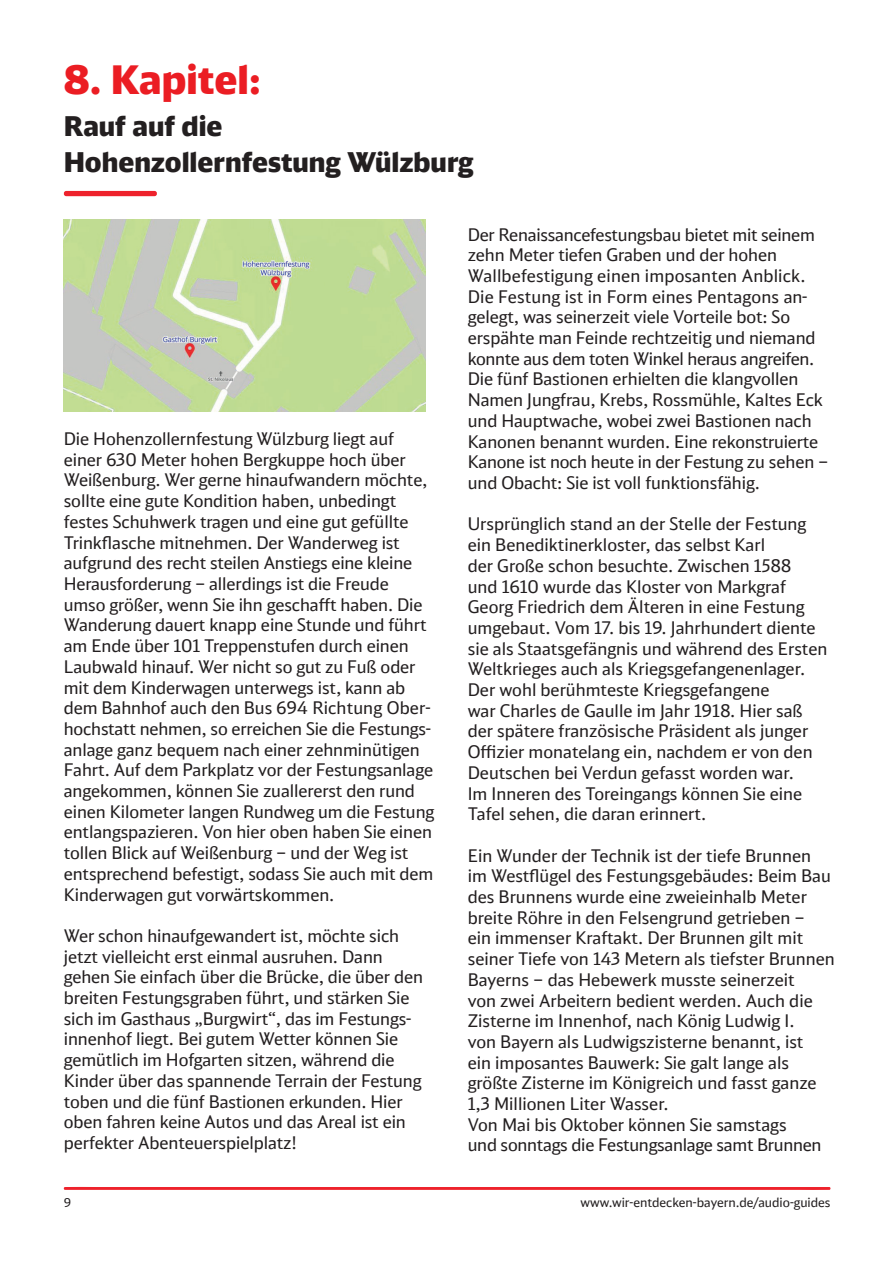
<style>
.page{position:relative;width:893px;height:1263px;background:#fff}
.page>*{position:absolute;margin:0;border:0;box-sizing:border-box;transform-origin:0 0}
.t1{font:900 39px "DB Head";color:#eb1d23}
.t2{font:900 27px/36px "DB Head";color:#231f20}
.t3{font:17.25px/20.7px "DB Head";letter-spacing:-.005em;color:#231f20}
.t4{font:12.75px "DB Head";color:#231f20}
.t5{font:12px "DB Head";color:#231f20}
</style>
<div class="page">
<svg style="left:63px;top:1187px;width:768px;height:3px;background:#ee2b34"></svg>
<svg style="left:63px;top:191px;width:94px;height:5px"></svg>
<img style="left:64px;top:220px;width:361px;height:191px">
<h1 class="t1" style="left:64px;top:54px;width:198px">8. Kapitel:</h1>
<h2 class="t2" style="left:64px;top:107px;width:411px">Rauf auf die<br>Hohenzollernfestung Wülzburg</h2>
<p class="t3" style="left:64px;top:428px;width:372px">Die Hohenzollernfestung Wülzburg liegt auf einer 630 Meter hohen Bergkuppe hoch über Weißenburg. Wer gerne hinaufwandern möchte, sollte eine gute Kondition haben, unbedingt festes Schuhwerk tragen und eine gut gefüllte Trinkflasche mitnehmen. Der Wanderweg ist aufgrund des recht steilen Anstiegs eine kleine Herausforderung – allerdings ist die Freude umso größer, wenn Sie ihn geschafft haben. Die Wanderung dauert knapp eine Stunde und führt am Ende über 101 Treppenstufen durch einen Laubwald hinauf. Wer nicht so gut zu Fuß oder mit dem Kinderwagen unterwegs ist, kann ab dem Bahnhof auch den Bus 694 Richtung Ober&shy;hochstatt nehmen, so erreichen Sie die Festungs&shy;anlage ganz bequem nach einer zehnminütigen Fahrt. Auf dem Parkplatz vor der Festungsanlage angekommen, können Sie zuallererst den rund einen Kilometer langen Rundweg um die Festung entlangspazieren. Von hier oben haben Sie einen tollen Blick auf Weißenburg – und der Weg ist entsprechend befestigt, sodass Sie auch mit dem Kinderwagen gut vorwärtskommen.</p>
<p class="t3" style="left:64px;top:925px;width:361px">Wer schon hinaufgewandert ist, möchte sich jetzt vielleicht erst einmal ausruhen. Dann gehen Sie einfach über die Brücke, die über den breiten Festungsgraben führt, und stärken Sie sich im Gasthaus „Burgwirt“, das im Festungs&shy;innenhof liegt. Bei gutem Wetter können Sie gemütlich im Hofgarten sitzen, während die Kinder über das spannende Terrain der Festung toben und die fünf Bastionen erkunden. Hier oben fahren keine Autos und das Areal ist ein perfekter Abenteuerspielplatz!</p>
<p class="t3" style="left:468px;top:224px;width:362px">Der Renaissancefestungsbau bietet mit seinem zehn Meter tiefen Graben und der hohen Wallbefestigung einen imposanten Anblick.<br>Die Festung ist in Form eines Pentagons an&shy;gelegt, was seinerzeit viele Vorteile bot: So erspähte man Feinde rechtzeitig und niemand konnte aus dem toten Winkel heraus angreifen.<br>Die fünf Bastionen erhielten die klangvollen Namen Jungfrau, Krebs, Rossmühle, Kaltes Eck und Hauptwache, wobei zwei Bastionen nach Kanonen benannt wurden. Eine rekonstruierte Kanone ist noch heute in der Festung zu sehen – und Obacht: Sie ist voll funktionsfähig.</p>
<p class="t3" style="left:468px;top:513px;width:361px">Ursprünglich stand an der Stelle der Festung ein Benediktinerkloster, das selbst Karl<br>der Große schon besuchte. Zwischen 1588<br>und 1610 wurde das Kloster von Markgraf Georg Friedrich dem Älteren in eine Festung umgebaut. Vom 17. bis 19. Jahrhundert diente sie als Staatsgefängnis und während des Ersten Weltkrieges auch als Kriegsgefangenenlager.<br>Der wohl berühmteste Kriegsgefangene<br>war Charles de Gaulle im Jahr 1918. Hier saß der spätere französische Präsident als junger Offizier monatelang ein, nachdem er von den Deutschen bei Verdun gefasst worden war.<br>Im Inneren des Toreingangs können Sie eine Tafel sehen, die daran erinnert.</p>
<p class="t3" style="left:468px;top:845px;width:369px">Ein Wunder der Technik ist der tiefe Brunnen<br>im Westflügel des Festungsgebäudes: Beim Bau des Brunnens wurde eine zweieinhalb Meter breite Röhre in den Felsengrund getrieben –<br>ein immenser Kraftakt. Der Brunnen gilt mit seiner Tiefe von 143 Metern als tiefster Brunnen Bayerns – das Hebewerk musste seinerzeit<br>von zwei Arbeitern bedient werden. Auch die Zisterne im Innenhof, nach König Ludwig I.<br>von Bayern als Ludwigszisterne benannt, ist<br>ein imposantes Bauwerk: Sie galt lange als größte Zisterne im Königreich und fasst ganze 1,3 Millionen Liter Wasser.<br>Von Mai bis Oktober können Sie samstags<br>und sonntags die Festungsanlage samt Brunnen</p>
<p class="t5" style="left:64px;top:1195px;width:9px">9</p>
<p class="t4" style="left:580px;top:1195px;width:252px">www.wir-entdecken-bayern.de/audio-guides</p>
</div>
